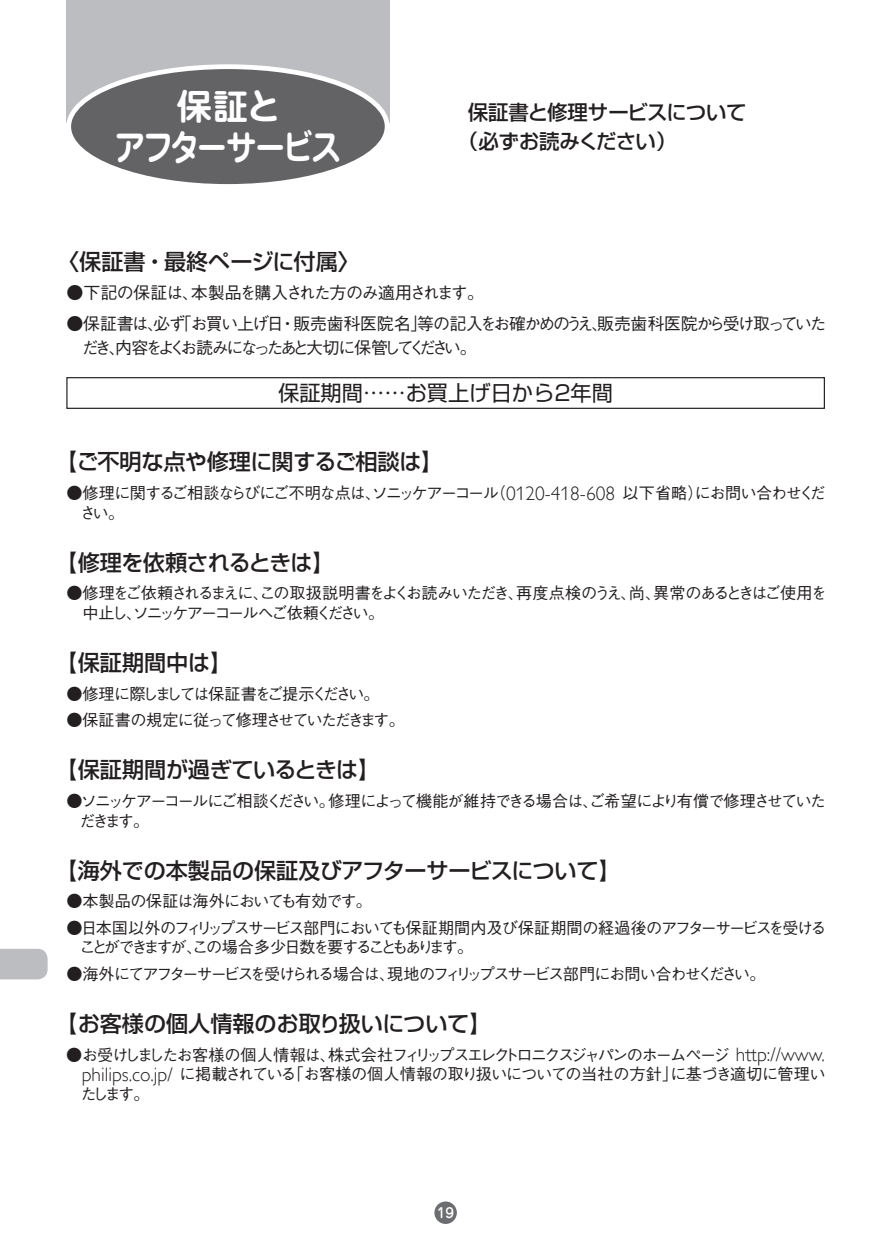
<style>
.page{position:relative;width:893px;height:1259px;background:#fff}
.page>*{position:absolute;margin:0;border:0;box-sizing:border-box;transform-origin:0 0}
.t1{font:35.7px/40.8px "Jun 501 Pro Bold 90 pv RKSJ H";letter-spacing:-.075em;color:#fff;text-align:center}
.t2{font:22.2px "Shin Go Pro Medium 90 pv RKSJ H";letter-spacing:-.01em;color:#231f20}
.t3{font:22.2px "Shin Go Pro Medium 90 pv RKSJ H";letter-spacing:-.03em;color:#231f20}
.t4{font:21.3px "Shin Go Pro Regular 90 pv RKSJ H";color:#231f20}
.t5{font:20.4px/28.8px "Shin Go Pro Medium 90 pv RKSJ H";letter-spacing:-.015em;color:#231f20}
.t6{font:17.1px/23.7px "Gothic BBB Pro Medium 90 pv RKSJ H";letter-spacing:-.115em;color:#231f20}
.t7{font:17.1px "Gothic BBB Pro Medium 90 pv RKSJ H";letter-spacing:-.065em;color:#231f20}
.t8{font:16.2px/19.5px "Gothic BBB Pro Medium 90 pv RKSJ H";letter-spacing:-.1em;color:#231f20}
.t9{font:16.2px/19.5px "Gothic BBB Pro Medium 90 pv RKSJ H";letter-spacing:-.13em;color:#231f20}
.t10{font:16.2px/19.5px "Gothic BBB Pro Medium 90 pv RKSJ H";letter-spacing:-.075em;color:#231f20}
.t11{font:16.2px "Gothic BBB Pro Medium 90 pv RKSJ H";letter-spacing:-.125em;color:#231f20}
.t12{font:16.2px "Gothic BBB Pro Medium 90 pv RKSJ H";letter-spacing:-.145em;color:#231f20}
.t13{font:16.2px "Gothic BBB Pro Medium 90 pv RKSJ H";letter-spacing:-.065em;color:#231f20}
.t14{font:13.5px "Jun 34 Pro Medium 90 pv RKSJ H";color:#fff}
.s1{font-family:"Gill Sans Alt One WGL Light";font-size:19.5px}
</style>
<div class="page">
<div style="left:434px;top:1201px;width:23px;height:23px;background:#6c6d70;border-radius:50%"></div>
<svg style="left:0;top:948px;width:48px;height:31px"></svg>
<div style="left:66px;top:0;width:323px;height:122px;background:#bcbdc0"></div>
<div style="left:69px;top:67px;width:318px;height:119px;background:#636366;border-radius:50%"></div>
<div style="left:66px;top:64px;width:323px;height:125px;border:5px solid #fff;border-radius:50%"></div>
<div style="left:66px;top:377px;width:759px;height:32px;border:1px solid #231f20"></div>
<h1 class="t1" style="left:115px;top:91px;width:228px">保証と<br>アフターサービス</h1>
<p class="t5" style="left:458px;top:101px;width:290px;text-indent:10px">保証書と修理サービスについて（必ずお読みください）</p>
<h2 class="t2" style="left:57px;top:253px;width:304px">〈保証書・最終ページに付属〉</h2>
<p class="t7" style="left:66px;top:286px;width:419px">●下記の保証は、本製品を購入された方のみ適用されます。</p>
<p class="t6" style="left:82px;top:314px;width:746px;text-indent:-15px">●保証書は、必ず「お買い上げ日・販売歯科医院名」等の記入をお確かめのうえ、販売歯科医院から受け取っていただき、内容をよくお読みになったあと大切に保管してください。</p>
<h3 class="t4" style="left:278px;top:385px;width:337px">保証期間……お買上げ日から2年間</h3>
<h2 class="t2" style="left:55px;top:453px;width:390px">【ご不明な点や修理に関するご相談は】</h2>
<p class="t10" style="left:80px;top:485px;width:748px;text-indent:-14px">●修理に関するご相談ならびにご不明な点は、ソニッケアーコール（<span class="s1">0120-418-608</span> 以下省略）にお問い合わせください。</p>
<h2 class="t3" style="left:55px;top:554px;width:281px">【修理を依頼されるときは】</h2>
<p class="t9" style="left:82px;top:586px;width:746px;text-indent:-16px">●修理をご依頼されるまえに、この取扱説明書をよくお読みいただき、再度点検のうえ、尚、異常のあるときはご使用を中止し、ソニッケアーコールへご依頼ください。</p>
<h2 class="t2" style="left:55px;top:654px;width:178px">【保証期間中は】</h2>
<p class="t12" style="left:66px;top:687px;width:315px">●修理に際しましては保証書をご提示ください。</p>
<p class="t8" style="left:66px;top:712px;width:340px">●保証書の規定に従って修理させていただきます。</p>
<h2 class="t2" style="left:55px;top:761px;width:326px">【保証期間が過ぎているときは】</h2>
<p class="t8" style="left:79px;top:793px;width:748px;text-indent:-13px">●ソニッケアーコールにご相談ください。修理によって機能が維持できる場合は、ご希望により有償で修理させていただきます。</p>
<h2 class="t2" style="left:55px;top:862px;width:567px">【海外での本製品の保証及びアフターサービスについて】</h2>
<p class="t13" style="left:66px;top:895px;width:307px">●本製品の保証は海外においても有効です。</p>
<p class="t8" style="left:79px;top:920px;width:749px;text-indent:-13px">●日本国以外のフィリップスサービス部門においても保証期間内及び保証期間の経過後のアフターサービスを受けることができますが、この場合多少日数を要することもあります。</p>
<p class="t11" style="left:66px;top:967px;width:701px">●海外にてアフターサービスを受けられる場合は、現地のフィリップスサービス部門にお問い合わせください。</p>
<h2 class="t2" style="left:55px;top:1015px;width:438px">【お客様の個人情報のお取り扱いについて】</h2>
<p class="t8" style="left:80px;top:1047px;width:747px;text-align:justify;text-indent:-14px">●お受けしましたお客様の個人情報は、株式会社フィリップスエレクトロニクスジャパンのホームページ <span class="s1">http://www. philips.co.jp/</span> に掲載されている「お客様の個人情報の取り扱いについての当社の方針」に基づき適切に管理いたします。</p>
<p class="t14" style="left:437px;top:1208px;width:19px">19</p>
</div>
